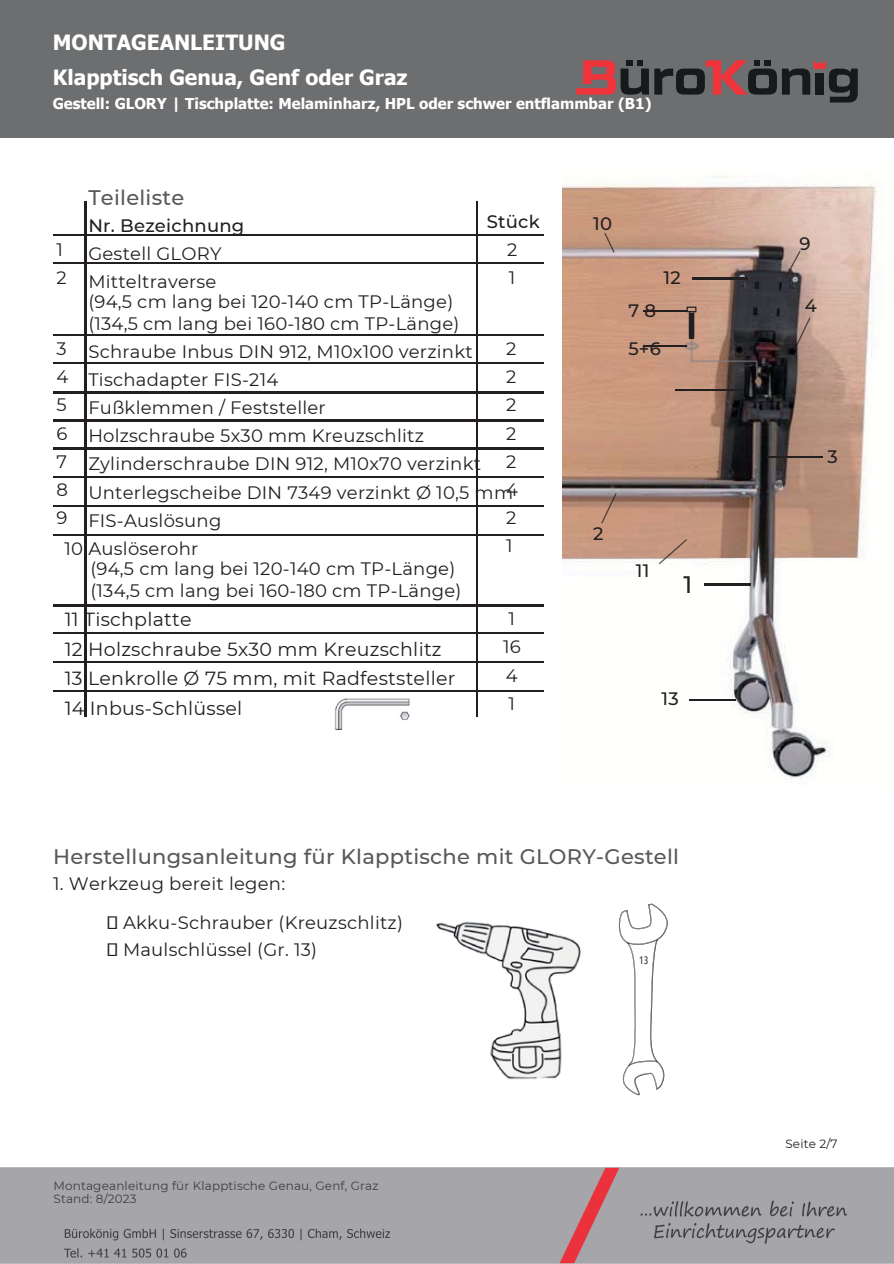
<style>
.page{position:relative;width:894px;height:1264px;background:#fff}
.page>*{position:absolute;margin:0;border:0;box-sizing:border-box;transform-origin:0 0}
.t1{font:500 23.7px "Montserrat";color:#231f20}
.t2{font:500 21px "Montserrat";letter-spacing:.015em;color:#58585a}
.t3{font:700 21px/34.8px "Tahoma";color:#fff}
.t4{font:18.9px/29.5px "Montserrat";letter-spacing:.015em;color:#231f20}
.t5{font:18px/28.2px "Montserrat";letter-spacing:.015em;color:#231f20}
.t6{font:500 18px/28.2px "Montserrat";letter-spacing:.015em;color:#231f20;text-align:center}
.t7{font:700 15px "Tahoma";color:#fff}
.t8{font:12px/13.5px "Montserrat";letter-spacing:.015em;color:#3f3e3f}
.t9{font:12px "Montserrat";color:#231f20}
.t10{font:10.5px "Open Sans Condensed";color:#231f20}
.s1{font-weight:500}
.s2{font-weight:400}
</style>
<div class="page">
<img style="left:0;top:1167px;width:893px;height:96px">
<div style="left:0;top:0;width:893px;height:137px;background:#6d6e70"></div>
<svg style="left:576px;top:60px;width:72px;height:35px"></svg>
<svg style="left:654px;top:60px;width:203px;height:42px"></svg>
<hr style="left:53px;top:234px;width:490px;height:1px;background:#231f20">
<hr style="left:53px;top:235px;width:490px;height:1px;background:#231f20">
<hr style="left:53px;top:262px;width:490px;height:1px;background:#231f20">
<hr style="left:53px;top:263px;width:490px;height:1px;background:#231f20">
<hr style="left:53px;top:334px;width:490px;height:1px;background:#231f20">
<hr style="left:53px;top:335px;width:490px;height:1px;background:#231f20">
<hr style="left:53px;top:362px;width:490px;height:1px;background:#231f20">
<hr style="left:53px;top:363px;width:490px;height:1px;background:#231f20">
<hr style="left:53px;top:391px;width:490px;height:1px;background:#231f20">
<hr style="left:53px;top:392px;width:490px;height:1px;background:#231f20">
<hr style="left:53px;top:420px;width:490px;height:1px;background:#231f20">
<hr style="left:53px;top:421px;width:490px;height:1px;background:#231f20">
<hr style="left:53px;top:448px;width:490px;height:1px;background:#231f20">
<hr style="left:53px;top:449px;width:490px;height:1px;background:#231f20">
<hr style="left:53px;top:476px;width:490px;height:1px;background:#231f20">
<hr style="left:53px;top:477px;width:490px;height:1px;background:#231f20">
<hr style="left:53px;top:505px;width:490px;height:1px;background:#231f20">
<hr style="left:53px;top:506px;width:490px;height:1px;background:#231f20">
<hr style="left:476px;top:201px;width:1px;height:515px;background:#231f20">
<hr style="left:477px;top:201px;width:1px;height:515px;background:#231f20">
<hr style="left:85px;top:201px;width:1px;height:515px;background:#231f20">
<hr style="left:86px;top:201px;width:1px;height:515px;background:#231f20">
<hr style="left:53px;top:534px;width:490px;height:1px;background:#231f20">
<hr style="left:53px;top:535px;width:490px;height:1px;background:#231f20">
<hr style="left:53px;top:605px;width:490px;height:1px;background:#231f20">
<hr style="left:53px;top:606px;width:490px;height:1px;background:#231f20">
<hr style="left:53px;top:632px;width:490px;height:1px;background:#231f20">
<hr style="left:53px;top:633px;width:490px;height:1px;background:#231f20">
<hr style="left:53px;top:661px;width:490px;height:1px;background:#231f20">
<hr style="left:53px;top:662px;width:490px;height:1px;background:#231f20">
<hr style="left:53px;top:690px;width:490px;height:1px;background:#231f20">
<hr style="left:53px;top:691px;width:490px;height:1px;background:#231f20">
<img style="left:335px;top:698px;width:75px;height:32px">
<img style="left:436px;top:921px;width:145px;height:159px">
<svg style="left:618px;top:903px;width:49px;height:192px"></svg>
<img style="left:562px;top:176px;width:317px;height:603px">
<svg style="left:601px;top:493px;width:15px;height:30px"></svg>
<svg style="left:604px;top:233px;width:10px;height:19px"></svg>
<svg style="left:658px;top:539px;width:28px;height:25px"></svg>
<hr style="left:689px;top:699px;width:46px;height:1px;background:#231f20">
<hr style="left:689px;top:700px;width:46px;height:1px;background:#231f20">
<hr style="left:692px;top:278px;width:54px;height:1px;background:#231f20">
<hr style="left:692px;top:279px;width:54px;height:1px;background:#231f20">
<hr style="left:704px;top:584px;width:45px;height:1px;background:#231f20">
<hr style="left:704px;top:585px;width:45px;height:1px;background:#231f20">
<hr style="left:675px;top:389px;width:68px;height:1px;background:#231f20">
<hr style="left:675px;top:390px;width:68px;height:1px;background:#231f20">
<hr style="left:643px;top:310px;width:43px;height:1px;background:#231f20">
<hr style="left:643px;top:311px;width:43px;height:1px;background:#231f20">
<hr style="left:643px;top:345px;width:43px;height:1px;background:#231f20">
<hr style="left:643px;top:346px;width:43px;height:1px;background:#231f20">
<svg style="left:684px;top:306px;width:73px;height:71px"></svg>
<hr style="left:767px;top:456px;width:55px;height:1px;background:#231f20">
<hr style="left:767px;top:457px;width:55px;height:1px;background:#231f20">
<svg style="left:785px;top:251px;width:15px;height:27px"></svg>
<svg style="left:794px;top:317px;width:16px;height:31px"></svg>
<h3 class="t3" style="left:53px;top:24px;width:356px">MONTAGEANLEITUNG<br>Klapptisch Genua, Genf oder Graz</h3>
<h3 class="t7" style="left:53px;top:94px;width:600px">Gestell: GLORY | Tischplatte: Melaminharz, HPL oder schwer entflammbar (B1)</h3>
<h1 class="t2" style="left:88px;top:184px;width:97px">Tei leliste</h1>
<h1 class="t5" style="left:88px;top:211px;width:157px"><span class="s1">Nr. Bezeichnung<br></span>Gestell GLORY<br>Mitteltraverse</h1>
<h1 class="t5" style="left:88px;top:291px;width:372px;line-height:21.3px">(94,5 cm lang bei 120-140 cm TP-Länge) (134,5 cm lang bei 160-180 cm TP-Länge)</h1>
<h1 class="t5" style="left:88px;top:337px;width:426px">Schraube Inbus DIN 912, M10x100 verzi nkt<br>Tischadapter FIS-214<br>Fußklemmen / Feststeller<br>Holzschraube 5x30 mm Kreuzschlitz<br>Zyli nderschraube DIN 912, M10x70 verzi nkt<br>Unterlegschei be DIN 7349 verzi nkt Ø 10,5 mm<br>FIS-Auslösung</h1>
<p class="t6" style="left:486px;top:207px;width:55px">Stück<br><span class="s2">2<br>1</span></p>
<p class="t5" style="left:56px;top:235px;width:12px">1<br>2</p>
<p class="t5" style="left:506px;top:334px;width:13px;text-align:justify">2<br>2<br>2<br>2<br>2<br>4<br>2<br>1</p>
<p class="t5" style="left:56px;top:334px;width:13px;text-align:justify">3<br>4<br>5<br>6<br>7<br>8<br>9</p>
<h2 class="t5" style="left:65px;top:534px;width:135px">10 Auslöserohr</h2>
<p class="t5" style="left:90px;top:558px;width:372px;line-height:21.3px">(94,5 cm lang bei 120-140 cm TP-Länge) (134,5 cm lang bei 160-180 cm TP-Länge)</p>
<p class="t4" style="left:65px;top:604px;width:392px">11 Tischplatte<br>12 Holzschraube 5x30 mm Kreuzschlitz<br>13 Lenkrolle Ø 75 mm, mit Radfeststeller<br>14 Inbus-Schlüssel</p>
<p class="t5" style="left:503px;top:604px;width:19px;text-align:center">1<br>16<br>4<br>1</p>
<p class="t6" style="left:593px;top:210px;width:20px">10</p>
<p class="t6" style="left:663px;top:263px;width:19px">12</p>
<p class="t6" style="left:628px;top:291px;width:34px;line-height:38.2px;text-align:left">7 8<br>5+6</p>
<p class="t6" style="left:593px;top:519px;width:12px">2</p>
<h1 class="t6" style="left:635px;top:556px;width:15px">11</h1>
<p class="t1" style="left:683px;top:570px;width:10px">1</p>
<p class="t6" style="left:661px;top:684px;width:19px">13</p>
<h3 class="t2" style="left:53px;top:843px;width:627px">Herstellungsanleitung für Klapptische mit GLORY-Gestell</h3>
<h3 class="t5" style="left:53px;top:869px;width:233px">1. Werkzeug bereit legen:</h3>
<p class="t5" style="left:123px;top:909px;width:281px;line-height:27px">Akku-Schrauber (Kreuzschlitz)<br>Maulschlüssel (Gr. 13)</p>
<p class="t10" style="left:639px;top:952px;width:10px">13</p>
<h3 class="t8" style="left:53px;top:1178px;width:326px">Montageanleitung für Klapptische Genau, Genf, Graz<br>Stand: 8/2023</h3>
<h3 class="t6" style="left:799px;top:229px;width:13px">9</h3>
<p class="t6" style="left:804px;top:291px;width:14px">4</p>
<p class="t6" style="left:827px;top:443px;width:12px">3</p>
<h3 class="t9" style="left:785px;top:1136px;width:54px">Seite 2/7</h3>
</div>
